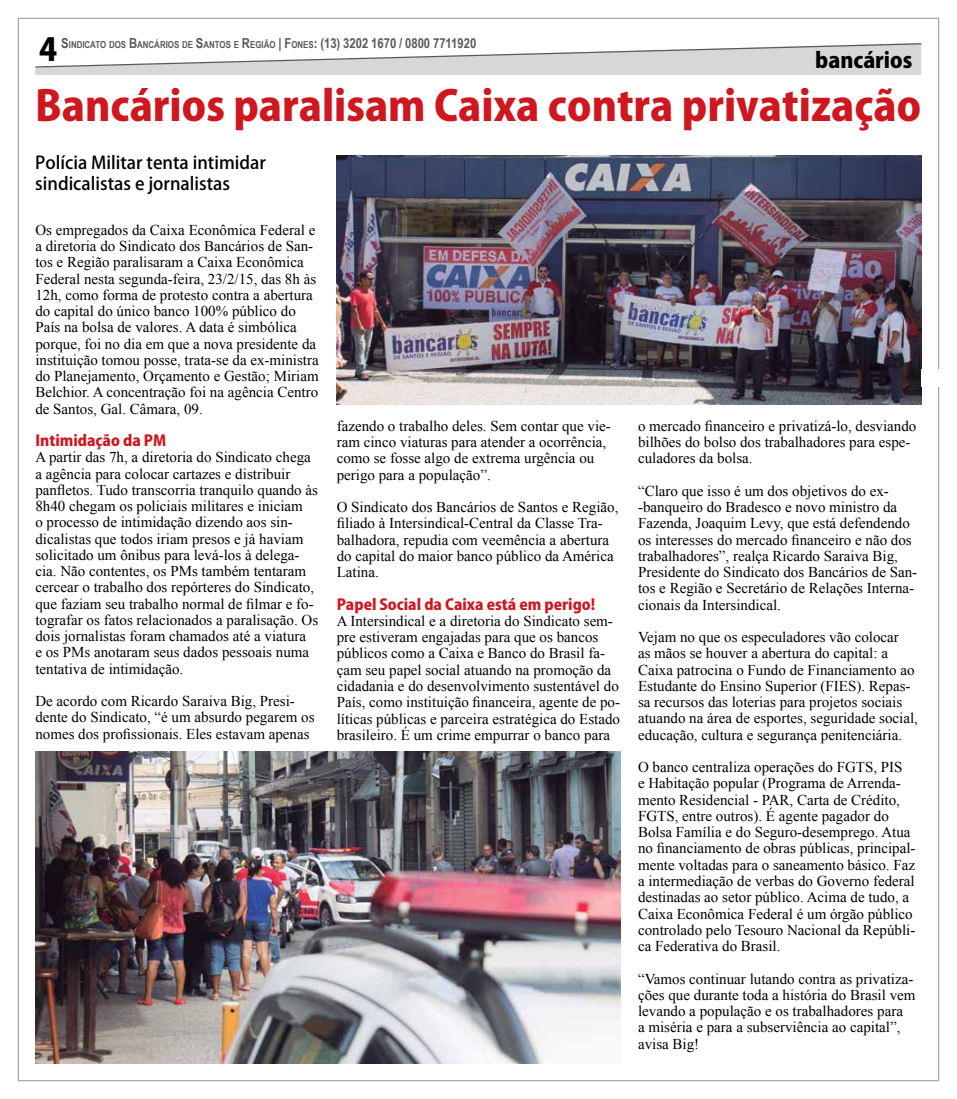
<style>
.page{position:relative;width:957px;height:1099px;background:#fff}
.page>*{position:absolute;margin:0;border:0;box-sizing:border-box;transform-origin:0 0}
.t1{font:800 41.25px "Koz Go Pro";color:#ce171e}
.t2{font:800 31.25px "Koz Go Pro";color:#000}
.t3{font:800 21.25px "Koz Go Pro";color:#000}
.t4{font:500 17.5px/21px "Koz Go Pro";color:#000}
.t5{font:15px/16.2px "Times New Roman";color:#000}
.t6{font:800 15px "Koz Go Pro";color:#ce171e}
.t7{font:700 9.62px "Arial Narrow";color:#58595b}
.s1{font-size:13.75px}
</style>
<div class="page">
<svg style="left:35px;top:43px;width:887px;height:32px"></svg>
<img style="left:337px;top:156px;width:585px;height:248px">
<img style="left:35px;top:751px;width:585px;height:312px">
<div style="left:921px;top:369px;width:36px;height:17px;background:#fff"></div>
<h2 class="t2" style="left:39px;top:29px;width:20px">4</h2>
<p class="t7" style="left:61px;top:37px;width:416px"><span class="s1">S</span>INDICATO DOS <span class="s1">B</span>ANCÁRIOS DE <span class="s1">S</span>ANTOS E <span class="s1">R</span>EGIÃO <span class="s1">| F</span>ONES<span class="s1">: (13) 3202 1670 / 0800 7711920</span></p>
<h3 class="t3" style="left:815px;top:46px;width:99px">bancários</h3>
<h1 class="t1" style="left:35px;top:78px;width:887px">Bancários paralisam Caixa contra privatização</h1>
<p class="t4" style="left:35px;top:153px;width:232px">Polícia Militar tenta intimidar sindicalistas e jornalistas</p>
<p class="t5" style="left:35px;top:221px;width:285px">Os empregados da Caixa Econômica Federal e a diretoria do Sindicato dos Bancários de San&shy;tos e Região paralisaram a Caixa Econômica Federal nesta segunda-feira, 23/2/15, das 8h às 12h, como forma de protesto contra a abertura do capital do único banco 100% público do País na bolsa de valores. A data é simbólica porque, foi no dia em que a nova presidente da instituição tomou posse, trata-se da ex-ministra do Planejamento, Orçamento e Gestão; Miriam Belchior. A concentração foi na agência Centro de Santos, Gal. Câmara, 09.</p>
<p class="t6" style="left:35px;top:431px;width:132px">Intimidação da PM</p>
<p class="t5" style="left:35px;top:449px;width:284px">A partir das 7h, a diretoria do Sindicato chega a agência para colocar cartazes e distribuir panfletos. Tudo transcorria tranquilo quando às 8h40 chegam os policiais militares e iniciam<br>o processo de intimidação dizendo aos sin&shy;dicalistas que todos iriam presos e já haviam solicitado um ônibus para levá-los à delega&shy;cia. Não contentes, os PMs também tentaram cercear o trabalho dos repórteres do Sindicato, que faziam seu trabalho normal de filmar e fo&shy;tografar os fatos relacionados a paralisação. Os dois jornalistas foram chamados até a viatura<br>e os PMs anotaram seus dados pessoais numa tentativa de intimidação.</p>
<p class="t5" style="left:35px;top:692px;width:281px">De acordo com Ricardo Saraiva Big, Presi&shy;dente do Sindicato, “é um absurdo pegarem os nomes dos profissionais. Eles estavam apenas</p>
<p class="t5" style="left:337px;top:417px;width:276px">fazendo o trabalho deles. Sem contar que vie&shy;ram cinco viaturas para atender a ocorrência, como se fosse algo de extrema urgência ou perigo para a população”.</p>
<p class="t5" style="left:337px;top:499px;width:283px">O Sindicato dos Bancários de Santos e Região, filiado à Intersindical-Central da Classe Tra&shy;balhadora, repudia com veemência a abertura do capital do maior banco público da América Latina.</p>
<p class="t6" style="left:337px;top:594px;width:260px">Papel Social da Caixa está em perigo!</p>
<p class="t5" style="left:337px;top:612px;width:285px">A Intersindical e a diretoria do Sindicato sem&shy;pre estiveram engajadas para que os bancos públicos como a Caixa e Banco do Brasil fa&shy;çam seu papel social atuando na promoção da cidadania e do desenvolvimento sustentável do País, como instituição financeira, agente de po&shy;líticas públicas e parceira estratégica do Estado brasileiro. É um crime empurrar o banco para</p>
<p class="t5" style="left:638px;top:417px;width:280px">o mercado financeiro e privatizá-lo, desviando bilhões do bolso dos trabalhadores para espe&shy;culadores da bolsa.</p>
<p class="t5" style="left:638px;top:482px;width:281px">“Claro que isso é um dos objetivos do ex--banqueiro do Bradesco e novo ministro da Fazenda, Joaquim Levy, que está defendendo os interesses do mercado financeiro e não dos trabalhadores”, realça Ricardo Saraiva Big, Presidente do Sindicato dos Bancários de San&shy;tos e Região e Secretário de Relações Interna&shy;cionais da Intersindical.</p>
<p class="t5" style="left:638px;top:628px;width:281px">Vejam no que os especuladores vão colocar<br>as mãos se houver a abertura do capital: a Caixa patrocina o Fundo de Financiamento ao Estudante do Ensino Superior (FIES). Repas&shy;sa recursos das loterias para projetos sociais atuando na área de esportes, seguridade social, educação, cultura e segurança penitenciária.</p>
<p class="t5" style="left:638px;top:758px;width:279px">O banco centraliza operações do FGTS, PIS<br>e Habitação popular (Programa de Arrenda&shy;mento Residencial - PAR, Carta de Crédito, FGTS, entre outros). É agente pagador do Bolsa Família e do Seguro-desemprego. Atua no financiamento de obras públicas, principal&shy;mente voltadas para o saneamento básico. Faz a intermediação de verbas do Governo federal destinadas ao setor público. Acima de tudo, a Caixa Econômica Federal é um órgão público controlado pelo Tesouro Nacional da Repúbli&shy;ca Federativa do Brasil.</p>
<p class="t5" style="left:638px;top:970px;width:279px">“Vamos continuar lutando contra as privatiza&shy;ções que durante toda a história do Brasil vem levando a população e os trabalhadores para<br>a miséria e para a subserviência ao capital”, avisa Big!</p>
</div>
